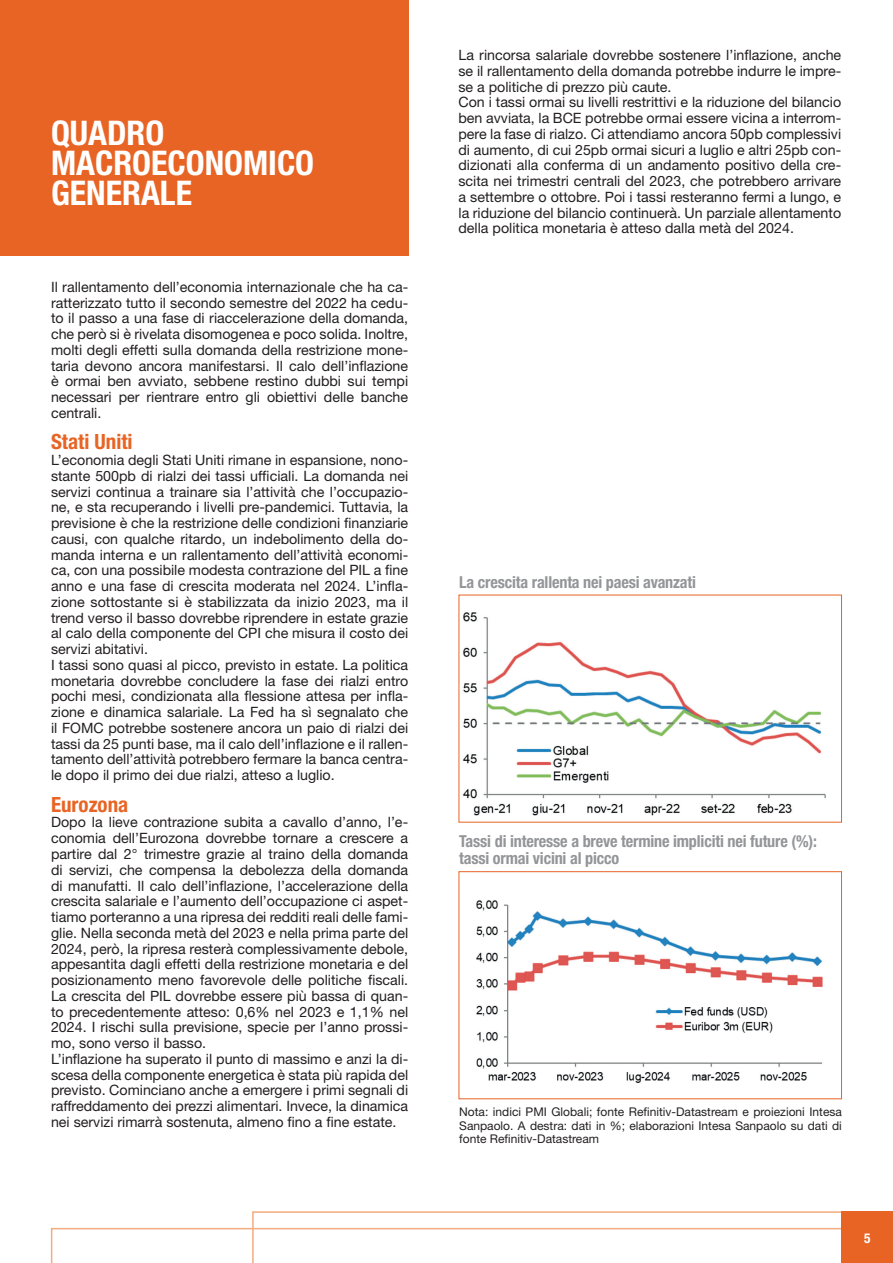
<style>
.page{position:relative;width:893px;height:1263px;background:#fff}
.page>*{position:absolute;margin:0;border:0;box-sizing:border-box;transform-origin:0 0}
.t1{font:700 condensed 34.05px/30px "Helvetica Neue";color:#fff}
.t2{font:700 condensed 21px "Helvetica Neue";color:#e86424}
.t3{font:700 condensed 16.5px/17.2px "Helvetica Neue";letter-spacing:-.01em;color:#939598}
.t4{font:14.25px/15.8px "Helvetica Neue";color:#231f20;text-align:justify}
.t5{font:700 condensed 13.65px "Helvetica Neue";color:#fff}
.t6{font:12px/13.5px "Helvetica Neue";color:#231f20;text-align:justify}
</style>
<div class="page">
<svg style="left:51px;top:1211px;width:842px;height:52px"></svg>
<div style="left:842px;top:1212px;width:51px;height:51px;background:#e86424"></div>
<div style="left:0;top:0;width:408px;height:255px;background:#e86424"></div>
<img style="left:476px;top:900px;width:347px;height:183px">
<div style="left:458px;top:871px;width:384px;height:228px;border:1px solid #e86424"></div>
<img style="left:462px;top:612px;width:364px;height:204px">
<p class="t1" style="left:51px;top:117px;width:115px">QUADRO</p>
<p class="t1" style="left:51px;top:147px;width:265px">MACROECONOMICO<br>GENERALE</p>
<p class="t4" style="left:51px;top:279px;width:359px">Il rallentamento dell’economia internazionale che ha ca&shy;ratterizzato tutto il secondo semestre del 2022 ha cedu&shy;to il passo a una fase di riaccelerazione della domanda, che però si è rivelata disomogenea e poco solida. Inoltre, molti degli effetti sulla domanda della restrizione mone&shy;taria devono ancora manifestarsi. Il calo dell’inflazione è ormai ben avviato, sebbene restino dubbi sui tempi necessari per rientrare entro gli obiettivi delle banche centrali.</p>
<p class="t2" style="left:51px;top:429px;width:83px">Stati Uniti</p>
<p class="t4" style="left:51px;top:452px;width:359px">L’economia degli Stati Uniti rimane in espansione, nono&shy;stante 500pb di rialzi dei tassi ufficiali. La domanda nei servizi continua a trainare sia l’attività che l’occupazio&shy;ne, e sta recuperando i livelli pre-pandemici. Tuttavia, la previsione è che la restrizione delle condizioni finanziarie causi, con qualche ritardo, un indebolimento della do&shy;manda interna e un rallentamento dell’attività economi&shy;ca, con una possibile modesta contrazione del PIL a fine anno e una fase di crescita moderata nel 2024. L’infla&shy;zione sottostante si è stabilizzata da inizio 2023, ma il trend verso il basso dovrebbe riprendere in estate grazie al calo della componente del CPI che misura il costo dei servizi abitativi.</p>
<p class="t4" style="left:51px;top:657px;width:359px">I tassi sono quasi al picco, previsto in estate. La politica monetaria dovrebbe concludere la fase dei rialzi entro pochi mesi, condizionata alla flessione attesa per infla&shy;zione e dinamica salariale. La Fed ha sì segnalato che il FOMC potrebbe sostenere ancora un paio di rialzi dei tassi da 25 punti base, ma il calo dell’inflazione e il rallen&shy;tamento dell’attività potrebbero fermare la banca centra&shy;le dopo il primo dei due rialzi, atteso a luglio.</p>
<p class="t2" style="left:51px;top:791px;width:79px">Eurozona</p>
<p class="t4" style="left:51px;top:814px;width:359px">Dopo la lieve contrazione subita a cavallo d’anno, l’e&shy;conomia dell’Eurozona dovrebbe tornare a crescere a partire dal 2° trimestre grazie al traino della domanda di servizi, che compensa la debolezza della domanda di manufatti. Il calo dell’inflazione, l’accelerazione della crescita salariale e l’aumento dell’occupazione ci aspet&shy;tiamo porteranno a una ripresa dei redditi reali delle fami&shy;glie. Nella seconda metà del 2023 e nella prima parte del 2024, però, la ripresa resterà complessivamente debole, appesantita dagli effetti della restrizione monetaria e del posizionamento meno favorevole delle politiche fiscali.<br>La crescita del PIL dovrebbe essere più bassa di quan&shy;to precedentemente atteso: 0,6% nel 2023 e 1,1% nel 2024. I rischi sulla previsione, specie per l’anno prossi&shy;mo, sono verso il basso.</p>
<p class="t4" style="left:51px;top:1050px;width:359px">L’inflazione ha superato il punto di massimo e anzi la di&shy;scesa della componente energetica è stata più rapida del previsto. Cominciano anche a emergere i primi segnali di raffreddamento dei prezzi alimentari. Invece, la dinamica nei servizi rimarrà sostenuta, almeno fino a fine estate.</p>
<p class="t4" style="left:458px;top:47px;width:384px">La rincorsa salariale dovrebbe sostenere l’inflazione, anche se il rallentamento della domanda potrebbe indurre le impre&shy;se a politiche di prezzo più caute.</p>
<p class="t4" style="left:458px;top:94px;width:384px">Con i tassi ormai su livelli restrittivi e la riduzione del bilancio ben avviata, la BCE potrebbe ormai essere vicina a interrom&shy;pere la fase di rialzo. Ci attendiamo ancora 50pb complessivi di aumento, di cui 25pb ormai sicuri a luglio e altri 25pb con&shy;dizionati alla conferma di un andamento positivo della cre&shy;scita nei trimestri centrali del 2023, che potrebbero arrivare a settembre o ottobre. Poi i tassi resteranno fermi a lungo, e la riduzione del bilancio continuerà. Un parziale allentamento della politica monetaria è atteso dalla metà del 2024.</p>
<p class="t3" style="left:459px;top:573px;width:238px">La crescita rallenta nei paesi avanzati</p>
<p class="t3" style="left:459px;top:832px;width:359px">Tassi di interesse a breve termine impliciti nei future (%): tassi ormai vicini al picco</p>
<p class="t6" style="left:459px;top:1105px;width:384px">Nota: indici PMI Globali; fonte Refinitiv-Datastream e proiezioni Intesa Sanpaolo. A destra: dati in %; elaborazioni Intesa Sanpaolo su dati di fonte Refinitiv-Datastream</p>
<p class="t5" style="left:864px;top:1229px;width:8px">5</p>
</div>
